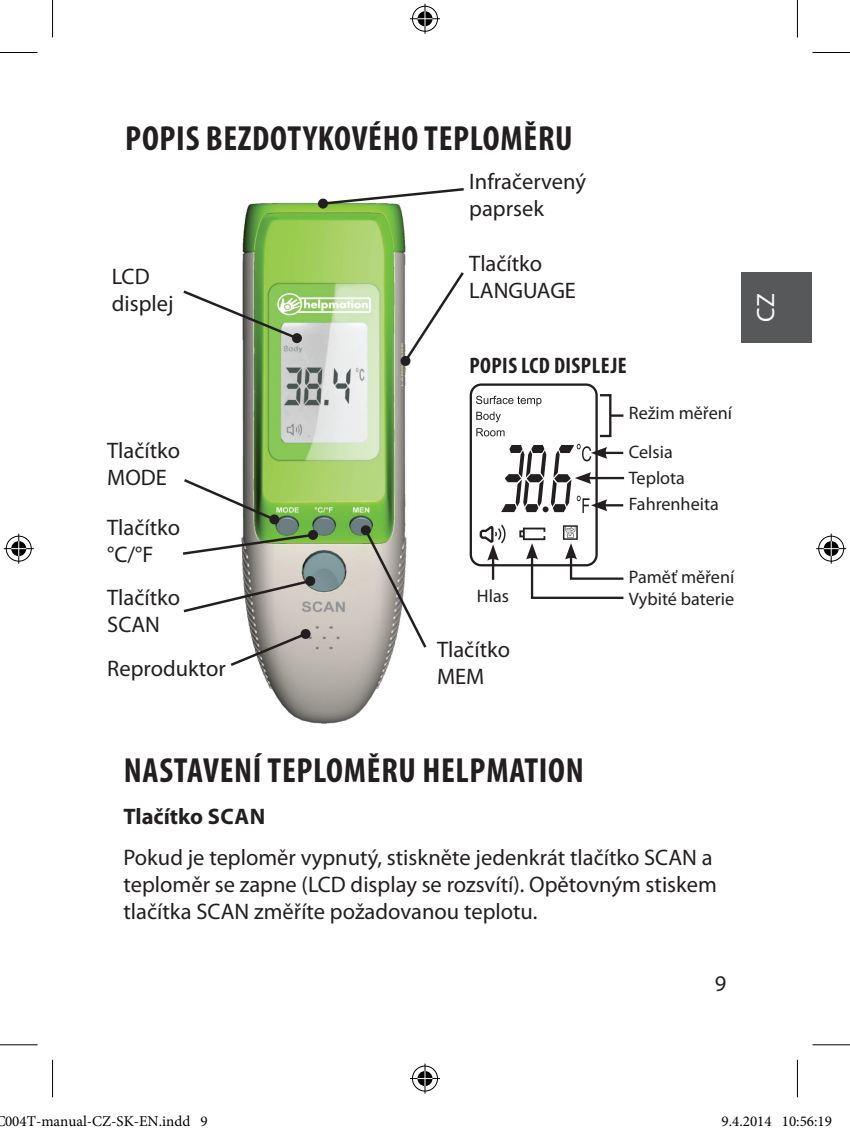
<style>
.page{position:relative;width:850px;height:1134px;background:#fff}
.page>*{position:absolute;margin:0;border:0;box-sizing:border-box;transform-origin:0 0}
.t1{font:700 condensed 35px "Myriad Pro";letter-spacing:.02em;color:#231f20}
.t2{font:25px "Myriad Pro";color:#fff}
.t3{font:22.5px/27px "Myriad Pro";color:#231f20}
.t4{font:700 condensed 22.5px "Myriad Pro";letter-spacing:.02em;color:#231f20}
.t5{font:700 22.5px "Myriad Pro";color:#231f20}
.t6{font:18px/39.2px "Myriad Pro";color:#231f20}
.t7{font:15px "Minion Pro";color:#000}
</style>
<div class="page">
<img style="left:242px;top:199px;width:165px;height:525px">
<svg style="left:320px;top:188px;width:144px;height:18px"></svg>
<div style="left:318px;top:199px;width:10px;height:10px;background:#231f20;border-radius:50%"></div>
<svg style="left:183px;top:288px;width:117px;height:53px"></svg>
<div style="left:292px;top:333px;width:10px;height:10px;background:#231f20;border-radius:50%"></div>
<svg style="left:184px;top:477px;width:93px;height:46px"></svg>
<div style="left:269px;top:514px;width:11px;height:11px;background:#231f20;border-radius:4px"></div>
<svg style="left:362px;top:527px;width:65px;height:123px"></svg>
<div style="left:360px;top:525px;width:11px;height:11px;background:#231f20;border-radius:50%"></div>
<svg style="left:183px;top:532px;width:133px;height:24px"></svg>
<div style="left:308px;top:530px;width:10px;height:10px;background:#231f20;border-radius:50%"></div>
<svg style="left:399px;top:269px;width:65px;height:98px"></svg>
<div style="left:469px;top:383px;width:128px;height:183px;border:2px solid #231f20;border-radius:11px"></div>
<svg style="left:476px;top:412px;width:24px;height:10px"></svg>
<svg style="left:476px;top:396px;width:65px;height:10px"></svg>
<svg style="left:476px;top:428px;width:28px;height:8px"></svg>
<div style="left:598px;top:394px;width:13px;height:43px;border:2px solid #231f20"></div>
<svg style="left:610px;top:414px;width:13px;height:3px"></svg>
<hr style="left:603px;top:452px;width:20px;height:2px;background:#231f20">
<hr style="left:603px;top:504px;width:20px;height:2px;background:#231f20">
<svg style="left:501px;top:444px;width:106px;height:69px"></svg>
<svg style="left:519px;top:525px;width:105px;height:74px"></svg>
<hr style="left:491px;top:557px;width:3px;height:23px;background:#231f20">
<svg style="left:479px;top:525px;width:26px;height:36px"></svg>
<hr style="left:588px;top:477px;width:35px;height:2px;background:#231f20">
<div style="left:740px;top:272px;width:71px;height:71px;background:#57585a"></div>
<svg style="left:183px;top:575px;width:133px;height:39px"></svg>
<svg style="left:230px;top:628px;width:81px;height:40px"></svg>
<hr style="left:0;top:52px;width:38px;height:1px;background:#000">
<hr style="left:812px;top:52px;width:37px;height:1px;background:#000">
<hr style="left:0;top:1044px;width:38px;height:1px;background:#000">
<hr style="left:812px;top:1044px;width:37px;height:1px;background:#000">
<hr style="left:52px;top:0;width:1px;height:38px;background:#000">
<hr style="left:52px;top:1060px;width:1px;height:37px;background:#000">
<hr style="left:796px;top:0;width:1px;height:38px;background:#000">
<hr style="left:796px;top:1060px;width:1px;height:37px;background:#000">
<div style="left:410px;top:5px;width:29px;height:28px;border:3px solid #fff;border-radius:50%"></div>
<hr style="left:410px;top:17px;width:30px;height:3px;background:#fff">
<hr style="left:423px;top:4px;width:3px;height:30px;background:#fff">
<div style="left:415px;top:10px;width:19px;height:18px;border:3px solid #fff;border-radius:50%"></div>
<div style="left:412px;top:6px;width:25px;height:26px;border:1px solid #000;border-radius:50%"></div>
<hr style="left:410px;top:18px;width:30px;height:1px;background:#000">
<hr style="left:424px;top:4px;width:1px;height:30px;background:#000">
<svg style="left:417px;top:11px;width:15px;height:15px"></svg>
<div style="left:410px;top:1064px;width:29px;height:28px;border:3px solid #fff;border-radius:50%"></div>
<hr style="left:410px;top:1077px;width:30px;height:3px;background:#fff">
<hr style="left:423px;top:1063px;width:3px;height:30px;background:#fff">
<div style="left:415px;top:1069px;width:19px;height:18px;border:3px solid #fff;border-radius:50%"></div>
<div style="left:412px;top:1066px;width:25px;height:25px;border:1px solid #000;border-radius:50%"></div>
<hr style="left:410px;top:1078px;width:30px;height:1px;background:#000">
<hr style="left:424px;top:1063px;width:1px;height:30px;background:#000">
<svg style="left:417px;top:1071px;width:15px;height:15px"></svg>
<div style="left:5px;top:535px;width:28px;height:28px;border:3px solid #fff;border-radius:50%"></div>
<hr style="left:4px;top:547px;width:30px;height:3px;background:#fff">
<hr style="left:17px;top:534px;width:3px;height:30px;background:#fff">
<div style="left:10px;top:540px;width:18px;height:18px;border:3px solid #fff;border-radius:50%"></div>
<div style="left:6px;top:536px;width:26px;height:25px;border:1px solid #000;border-radius:50%"></div>
<hr style="left:4px;top:548px;width:30px;height:1px;background:#000">
<hr style="left:18px;top:534px;width:1px;height:30px;background:#000">
<svg style="left:11px;top:541px;width:15px;height:15px"></svg>
<div style="left:816px;top:535px;width:28px;height:28px;border:3px solid #fff;border-radius:50%"></div>
<hr style="left:815px;top:547px;width:30px;height:3px;background:#fff">
<hr style="left:829px;top:534px;width:3px;height:30px;background:#fff">
<div style="left:821px;top:540px;width:18px;height:18px;border:3px solid #fff;border-radius:50%"></div>
<div style="left:818px;top:536px;width:25px;height:25px;border:1px solid #000;border-radius:50%"></div>
<hr style="left:815px;top:548px;width:30px;height:1px;background:#000">
<hr style="left:830px;top:534px;width:1px;height:30px;background:#000">
<svg style="left:823px;top:541px;width:15px;height:15px"></svg>
<div style="left:5px;top:1116px;width:7px;height:11px;border:1px solid #fff;border-radius:50%"></div>
<div style="left:6px;top:1117px;width:5px;height:9px;border:1px solid #fff;border-radius:50%"></div>
<div style="left:12px;top:1116px;width:7px;height:11px;border:1px solid #fff;border-radius:50%"></div>
<svg style="left:14px;top:1116px;width:5px;height:11px"></svg>
<h1 class="t1" style="left:125px;top:116px;width:448px">POPIS BEZDOTYKOVÉHO TEPLOMĚRU</h1>
<p class="t3" style="left:469px;top:168px;width:118px">Infračervený paprsek</p>
<p class="t3" style="left:112px;top:262px;width:63px">LCD displej</p>
<p class="t3" style="left:107px;top:436px;width:74px">Tlačítko<br>MODE</p>
<p class="t3" style="left:107px;top:513px;width:74px">Tlačítko °C/°F</p>
<p class="t3" style="left:107px;top:583px;width:74px">Tlačítko<br>SCAN</p>
<p class="t3" style="left:107px;top:655px;width:120px">Reproduktor</p>
<p class="t3" style="left:469px;top:250px;width:108px">Tlačítko<br>LANGUAGE</p>
<p class="t4" style="left:469px;top:352px;width:158px">POPIS LCD DISPLEJE</p>
<p class="t6" style="left:628px;top:393px;width:105px">Režim měření<br>Celsia</p>
<p class="t6" style="left:628px;top:465px;width:91px;line-height:26px">Teplota<br>Fahrenheita</p>
<p class="t6" style="left:628px;top:557px;width:107px">Paměť měření</p>
<p class="t6" style="left:476px;top:576px;width:34px">Hlas</p>
<p class="t6" style="left:628px;top:579px;width:107px">Vybité baterie</p>
<p class="t3" style="left:437px;top:635px;width:74px">Tlačítko<br>MEM</p>
<p class="t2" style="left:749px;top:322px;width:30px;rotate:-90deg">CZ</p>
<h1 class="t1" style="left:124px;top:748px;width:461px">NASTAVENÍ TEPLOMĚRU HELPMATION</h1>
<p class="t5" style="left:123px;top:802px;width:143px">Tlačítko SCAN</p>
<p class="t3" style="left:123px;top:844px;width:594px">Pokud je teploměr vypnutý, stiskněte jedenkrát tlačítko SCAN a teploměr se zapne (LCD display se rozsvítí). Opětovným stiskem tlačítka SCAN změříte požadovanou teplotu.</p>
<p class="t3" style="left:714px;top:969px;width:13px">9</p>
<p class="t7" style="left:-5px;top:1111px;width:214px">C004T-manual-CZ-SK-EN.indd 9</p>
<p class="t7" style="left:721px;top:1111px;width:112px">9.4.2014 10:56:19</p>
</div>
